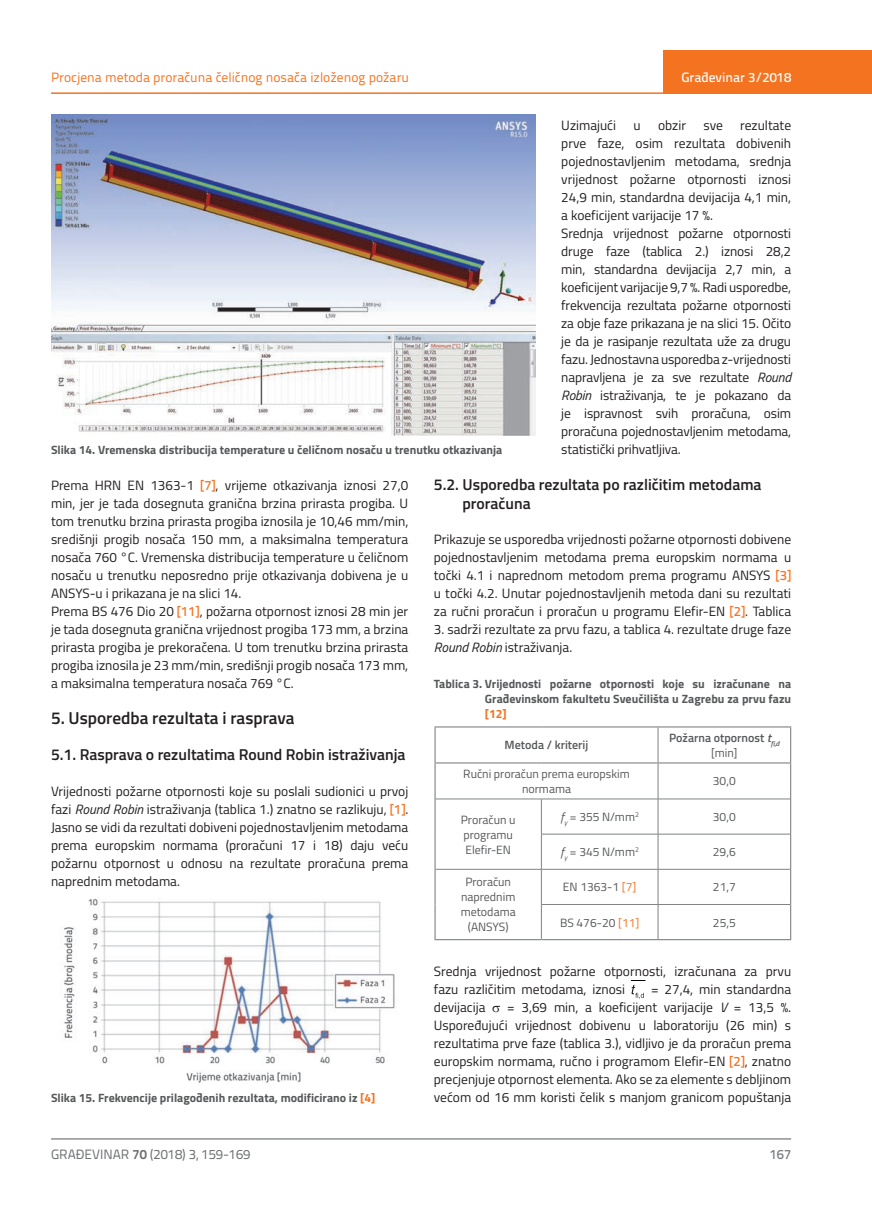
<style>
.page{position:relative;width:872px;height:1212px;background:#fff}
.page>*{position:absolute;margin:0;border:0;box-sizing:border-box;transform-origin:0 0}
.t1{font:600 17.25px "Titillium";color:#231f20}
.t2{font:600 15.75px/19.5px "Titillium";color:#231f20}
.t3{font:13.5px/18px "Titillium";color:#231f20}
.t4{font:13.5px "Titillium Text 22 L";color:#f47321}
.t5{font:13.5px "Titillium Text 22 L";color:#6c6d70}
.t6{font:500 13.5px "Titillium Text 22 L";color:#fff}
.t7{font:500 13.5px "Titillium Text 22 L";color:#787a7d}
.t8{font:700 12px/15px "Titillium";color:#57585a;text-align:right}
.t9{font:12px/15px "Titillium";color:#57585a;text-align:center}
.t10{font:600 12px/15px "Titillium";color:#57585a;text-align:center}
.t11{font:700 12px "Titillium";color:#f47321}
.s1{font-style:italic}
.s2{font-family:"Titillium Text 22 L";font-weight:500;color:#f47321}
.s3{font-weight:400}
.s4{color:#f47321}
.s5{font-weight:700}
</style>
<div class="page">
<hr style="left:51px;top:92px;width:821px;height:2px;background:#f47321">
<div style="left:663px;top:50px;width:209px;height:44px;background:#f47321"></div>
<hr style="left:51px;top:1139px;width:740px;height:1px;background:#57585a">
<svg style="left:631px;top:980px;width:14px;height:19px"></svg>
<hr style="left:658px;top:727px;width:1px;height:35px;background:#808285">
<hr style="left:658px;top:763px;width:1px;height:36px;background:#808285">
<hr style="left:435px;top:799px;width:106px;height:1px;background:#808285">
<hr style="left:541px;top:799px;width:117px;height:1px;background:#808285">
<hr style="left:541px;top:799px;width:1px;height:35px;background:#808285">
<hr style="left:658px;top:799px;width:132px;height:1px;background:#808285">
<hr style="left:658px;top:799px;width:1px;height:35px;background:#808285">
<hr style="left:541px;top:834px;width:117px;height:1px;background:#808285">
<hr style="left:541px;top:834px;width:1px;height:35px;background:#808285">
<hr style="left:658px;top:834px;width:132px;height:1px;background:#808285">
<hr style="left:658px;top:834px;width:1px;height:35px;background:#808285">
<hr style="left:435px;top:869px;width:106px;height:1px;background:#808285">
<hr style="left:541px;top:869px;width:117px;height:1px;background:#808285">
<hr style="left:541px;top:869px;width:1px;height:35px;background:#808285">
<hr style="left:658px;top:869px;width:132px;height:1px;background:#808285">
<hr style="left:658px;top:869px;width:1px;height:35px;background:#808285">
<hr style="left:541px;top:904px;width:117px;height:1px;background:#808285">
<hr style="left:541px;top:905px;width:1px;height:34px;background:#808285">
<hr style="left:658px;top:904px;width:132px;height:1px;background:#808285">
<hr style="left:658px;top:905px;width:1px;height:34px;background:#808285">
<hr style="left:434px;top:763px;width:1px;height:36px;background:#808285">
<hr style="left:790px;top:763px;width:1px;height:36px;background:#808285">
<hr style="left:434px;top:799px;width:1px;height:35px;background:#808285">
<hr style="left:434px;top:834px;width:1px;height:35px;background:#808285">
<hr style="left:790px;top:799px;width:1px;height:35px;background:#808285">
<hr style="left:790px;top:834px;width:1px;height:35px;background:#808285">
<hr style="left:434px;top:869px;width:1px;height:35px;background:#808285">
<hr style="left:434px;top:904px;width:1px;height:35px;background:#808285">
<hr style="left:434px;top:939px;width:107px;height:1px;background:#808285">
<hr style="left:790px;top:869px;width:1px;height:35px;background:#808285">
<hr style="left:790px;top:904px;width:1px;height:35px;background:#808285">
<hr style="left:541px;top:939px;width:117px;height:1px;background:#808285">
<hr style="left:658px;top:939px;width:133px;height:1px;background:#808285">
<hr style="left:434px;top:726px;width:107px;height:1px;background:#808285">
<hr style="left:434px;top:727px;width:1px;height:35px;background:#808285">
<hr style="left:541px;top:726px;width:117px;height:1px;background:#808285">
<hr style="left:658px;top:726px;width:133px;height:1px;background:#808285">
<hr style="left:790px;top:727px;width:1px;height:35px;background:#808285">
<hr style="left:434px;top:762px;width:107px;height:1px;background:#808285">
<hr style="left:541px;top:762px;width:117px;height:1px;background:#808285">
<hr style="left:658px;top:762px;width:133px;height:1px;background:#808285">
<img style="left:51px;top:115px;width:485px;height:320px">
<img style="left:64px;top:899px;width:332px;height:184px">
<p class="t4" style="left:51px;top:68px;width:359px">Procjena metoda proračuna čeličnog nosača izloženog požaru</p>
<p class="t6" style="left:681px;top:67px;width:111px">Građevinar 3/2018</p>
<p class="t3" style="left:561px;top:115px;width:56px">Uzimajući</p>
<p class="t3" style="left:633px;top:115px;width:9px">u</p>
<p class="t3" style="left:658px;top:115px;width:29px">obzir</p>
<p class="t3" style="left:703px;top:115px;width:21px">sve</p>
<p class="t3" style="left:561px;top:115px;width:231px;text-indent:179px">rezultate prve faze, osim rezultata dobivenih pojednostavljenim metodama, srednja vrijednost požarne otpornosti iznosi 24,9 min, standardna devijacija 4,1 min, a koeficijent varijacije 17 %.<br>Srednja vrijednost požarne otpornosti druge faze (tablica 2.) iznosi 28,2 min, standardna devijacija 2,7 min, a koeficijent varijacije 9,7 %. Radi usporedbe, frekvencija rezultata požarne otpornosti za obje faze prikazana je na slici 15. Očito je da je rasipanje rezultata uže za drugu fazu. Jednostavna usporedba z-vrijednosti napravljena je za sve rezultate <span class="s1">Round Robin</span> istraživanja, te je pokazano da je ispravnost svih proračuna, osim proračuna pojednostavljenim metodama, statistički prihvatljiva.</p>
<p class="t2" style="left:462px;top:474px;width:300px;text-indent:-29px">5.2. Usporedba rezultata po različitim metodama proračuna</p>
<p class="t3" style="left:434px;top:529px;width:359px;text-align:justify">Prikazuje se usporedba vrijednosti požarne otpornosti dobivene pojednostavljenim metodama prema europskim normama u točki 4.1 i naprednom metodom prema programu ANSYS <span class="s2">[3] </span>u točki 4.2. Unutar pojednostavljenih metoda dani su rezultati za ručni proračun i proračun u programu Elefir-EN <span class="s2">[2]</span>. Tablica</p>
<p class="t3" style="left:434px;top:619px;width:359px">3. sadrži rezultate za prvu fazu, a tablica 4. rezultate druge faze<br><span class="s1">Round Robin</span> istraživanja.</p>
<p class="t8" style="left:434px;top:676px;width:359px">Tablica 3. Vrijednosti požarne otpornosti koje su izračunane na<br>Građevinskom fakultetu Sveučilišta u Zagrebu za prvu fazu</p>
<p class="t11" style="left:485px;top:705px;width:23px">[12]</p>
<p class="t8" style="left:51px;top:441px;width:453px">Slika 14. Vremenska distribucija temperature u čeličnom nosaču u trenutku otkazivanja</p>
<p class="t3" style="left:51px;top:475px;width:359px">Prema HRN EN 1363-1 <span class="s2">[7]</span>, vrijeme otkazivanja iznosi 27,0 min, jer je tada dosegnuta granična brzina prirasta progiba. U tom trenutku brzina prirasta progiba iznosila je 10,46 mm/min, središnji progib nosača 150 mm, a maksimalna temperatura nosača 760 °C. Vremenska distribucija temperature u čeličnom nosaču u trenutku neposredno prije otkazivanja dobivena je u ANSYS-u i prikazana je na slici 14.<br>Prema BS 476 Dio 20 <span class="s2">[11]</span>, požarna otpornost iznosi 28 min jer je tada dosegnuta granična vrijednost progiba 173 mm, a brzina prirasta progiba je prekoračena. U tom trenutku brzina prirasta progiba iznosila je 23 mm/min, središnji progib nosača 173 mm, a maksimalna temperatura nosača 769 °C.</p>
<p class="t1" style="left:51px;top:705px;width:245px">5. Usporedba rezultata i rasprava</p>
<p class="t2" style="left:51px;top:744px;width:356px">5.1. Rasprava o rezultatima Round Robin istraživanja</p>
<p class="t3" style="left:51px;top:782px;width:359px;text-align:justify">Vrijednosti požarne otpornosti koje su poslali sudionici u prvoj fazi <span class="s1">Round Robin</span> istraživanja (tablica 1.) znatno se razlikuju, <span class="s2">[1]</span>.<br>Jasno se vidi da rezultati dobiveni pojednostavljenim metodama prema europskim normama (proračuni 17 i 18) daju veću požarnu otpornost u odnosu na rezultate proračuna prema naprednim metodama.</p>
<p class="t10" style="left:504px;top:737px;width:85px">Metoda / kriterij</p>
<p class="t10" style="left:669px;top:730px;width:112px">Požarna otpornost <span class="s1">t</span><sub>fi,d </sub><span class="s3">[min]</span></p>
<p class="t9" style="left:463px;top:766px;width:168px">Ručni proračun prema europskim normama</p>
<p class="t9" style="left:713px;top:773px;width:24px">30,0</p>
<p class="t9" style="left:461px;top:811px;width:56px;text-align:left">Proračun u programu<br>Elefir-EN</p>
<p class="t9" style="left:560px;top:809px;width:80px"><span class="s1">f</span><sub>y</sub> = 355 N/mm<sup>2</sup></p>
<p class="t9" style="left:713px;top:809px;width:24px">30,0</p>
<p class="t9" style="left:560px;top:844px;width:80px"><span class="s1">f</span><sub>y</sub> = 345 N/mm<sup>2</sup></p>
<p class="t9" style="left:713px;top:844px;width:24px">29,6</p>
<p class="t9" style="left:461px;top:874px;width:57px">Proračun naprednim metodama (ANSYS)</p>
<p class="t9" style="left:563px;top:879px;width:75px">EN 1363-1 <span class="s4">[7]</span></p>
<p class="t9" style="left:713px;top:879px;width:24px">21,7</p>
<p class="t9" style="left:560px;top:914px;width:81px">BS 476-20 <span class="s4">[11]</span></p>
<p class="t9" style="left:713px;top:914px;width:24px">25,5</p>
<p class="t8" style="left:51px;top:1090px;width:326px">Slika 15. Frekvencije prilagođenih rezultata, modificirano iz <span class="s4">[4]</span></p>
<p class="t3" style="left:434px;top:962px;width:359px">Srednja vrijednost požarne otpornosti, izračunana za prvu fazu različitim metodama, iznosi</p>
<p class="t3" style="left:434px;top:980px;width:359px;text-align:justify;text-indent:217px">= 27,4, min standardna devijacija ▲ = 3,69 min, a koeficijent varijacije <span class="s1">V</span> = 13,5 %.<br>Uspoređujući vrijednost dobivenu u laboratoriju (26 min) s rezultatima prve faze (tablica 3.), vidljivo je da proračun prema europskim normama, ručno i programom Elefir-EN <span class="s2">[2]</span>, znatno precjenjuje otpornost elementa. Ako se za elemente s debljinom većom od 16 mm koristi čelik s manjom granicom popuštanja</p>
<p class="t5" style="left:51px;top:1144px;width:201px">GRAĐEVINAR <span class="s5">70</span> (2018) 3, 159-169</p>
<p class="t7" style="left:769px;top:1144px;width:23px">167</p>
</div>
